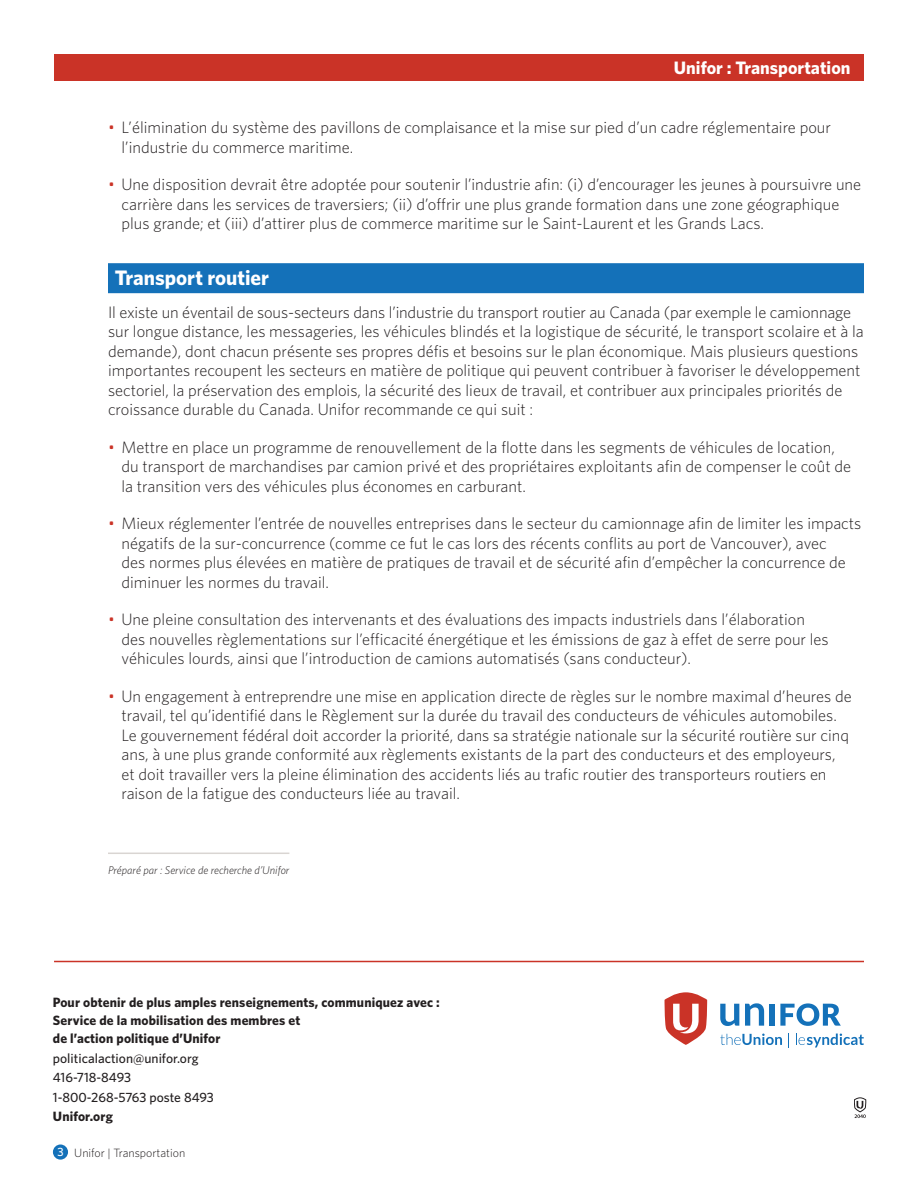
<style>
.page{position:relative;width:918px;height:1188px;background:#fff}
.page>*{position:absolute;margin:0;border:0;box-sizing:border-box;transform-origin:0 0}
.t1{font:700 21px "Whitney";color:#fff}
.t2{font:700 18px "Whitney";color:#fff}
.t3{font:300 16.5px/19.5px "Whitney";color:#231f20}
.t4{font:700 13.5px/18px "Whitney";letter-spacing:.01em;color:#231f20}
.t5{font:500 13.5px/19.5px "Whitney";color:#231f20}
.t6{font:300 12px "Whitney";color:#231f20}
.t7{font:italic 300 11.25px "Whitney";color:#231f20}
.s1{color:#ca3327}
.s2{font-weight:500;color:#fff}
.s3{font-size:11.7px}
</style>
<div class="page">
<div style="left:54px;top:54px;width:810px;height:27px;background:#ca3327"></div>
<div style="left:53px;top:1144px;width:15px;height:16px;background:#1471b9;border-radius:50%"></div>
<svg style="left:665px;top:992px;width:42px;height:53px"></svg>
<svg style="left:720px;top:1004px;width:19px;height:22px"></svg>
<svg style="left:745px;top:1003px;width:19px;height:23px"></svg>
<svg style="left:780px;top:1003px;width:61px;height:23px"></svg>
<div style="left:770px;top:1004px;width:5px;height:22px;background:#1471b9"></div>
<svg style="left:796px;top:1034px;width:68px;height:13px"></svg>
<svg style="left:720px;top:1034px;width:62px;height:11px"></svg>
<svg style="left:788px;top:1033px;width:1px;height:15px"></svg>
<hr style="left:54px;top:961px;width:810px;height:1px;background:#ca3327">
<svg style="left:854px;top:1098px;width:12px;height:20px"></svg>
<div style="left:108px;top:263px;width:756px;height:30px;background:#1471b9"></div>
<hr style="left:108px;top:853px;width:181px;height:1px;background:#d9d5d2">
<p class="t2" style="left:674px;top:57px;width:178px">Unifor : Transportation</p>
<p class="t3" style="left:121px;top:118px;width:711px;text-indent:-13px"><span class="s1">•</span> L’élimination du système des pavillons de complaisance et la mise sur pied d’un cadre réglementaire pour l’industrie du commerce maritime.</p>
<p class="t3" style="left:121px;top:175px;width:741px;text-indent:-13px"><span class="s1">•</span> Une disposition devrait être adoptée pour soutenir l’industrie afin: (i) d’encourager les jeunes à poursuivre une carrière dans les services de traversiers; (ii) d’offrir une plus grande formation dans une zone géographique plus grande; et (iii) d’attirer plus de commerce maritime sur le Saint-Laurent et les Grands Lacs.</p>
<p class="t1" style="left:115px;top:265px;width:156px">Transport routier</p>
<p class="t3" style="left:108px;top:302px;width:757px">Il existe un éventail de sous-secteurs dans l’industrie du transport routier au Canada (par exemple le camionnage sur longue distance, les messageries, les véhicules blindés et la logistique de sécurité, le transport scolaire et à la demande), dont chacun présente ses propres défis et besoins sur le plan économique. Mais plusieurs questions importantes recoupent les secteurs en matière de politique qui peuvent contribuer à favoriser le développement sectoriel, la préservation des emplois, la sécurité des lieux de travail, et contribuer aux principales priorités de croissance durable du Canada. Unifor recommande ce qui suit :</p>
<p class="t3" style="left:121px;top:437px;width:731px;text-indent:-13px"><span class="s1">•</span> Mettre en place un programme de renouvellement de la flotte dans les segments de véhicules de location, du transport de marchandises par camion privé et des propriétaires exploitants afin de compenser le coût de la transition vers des véhicules plus économes en carburant.</p>
<p class="t3" style="left:121px;top:514px;width:741px;text-indent:-13px"><span class="s1">•</span> Mieux réglementer l’entrée de nouvelles entreprises dans le secteur du camionnage afin de limiter les impacts négatifs de la sur-concurrence (comme ce fut le cas lors des récents conflits au port de Vancouver), avec<br>des normes plus élevées en matière de pratiques de travail et de sécurité afin d’empêcher la concurrence de diminuer les normes du travail.</p>
<p class="t3" style="left:121px;top:610px;width:709px;text-indent:-13px"><span class="s1">•</span> Une pleine consultation des intervenants et des évaluations des impacts industriels dans l’élaboration des nouvelles règlementations sur l’efficacité énergétique et les émissions de gaz à effet de serre pour les véhicules lourds, ainsi que l’introduction de camions automatisés (sans conducteur).</p>
<p class="t3" style="left:121px;top:686px;width:732px;text-indent:-13px"><span class="s1">•</span> Un engagement à entreprendre une mise en application directe de règles sur le nombre maximal d’heures de travail, tel qu’identifié dans le Règlement sur la durée du travail des conducteurs de véhicules automobiles.<br>Le gouvernement fédéral doit accorder la priorité, dans sa stratégie nationale sur la sécurité routière sur cinq ans, à une plus grande conformité aux règlements existants de la part des conducteurs et des employeurs, et doit travailler vers la pleine élimination des accidents liés au trafic routier des transporteurs routiers en raison de la fatigue des conducteurs liée au travail.</p>
<p class="t7" style="left:108px;top:864px;width:183px">Préparé par : Service de recherche d’Unifor</p>
<p class="t4" style="left:53px;top:993px;width:388px">Pour obtenir de plus amples renseignements, communiquez avec :<br>Service de la mobilisation des membres et<br>de l’action politique d’Unifor</p>
<p class="t5" style="left:53px;top:1048px;width:162px">politicalaction@unifor.org<br>416-718-8493<br>1-800-268-5763 poste 8493</p>
<p class="t4" style="left:53px;top:1107px;width:61px">Unifor.org</p>
<p class="t6" style="left:57px;top:1146px;width:129px"><span class="s2">3</span> Unifor <span class="s3">|</span> Transportation</p>
</div>
